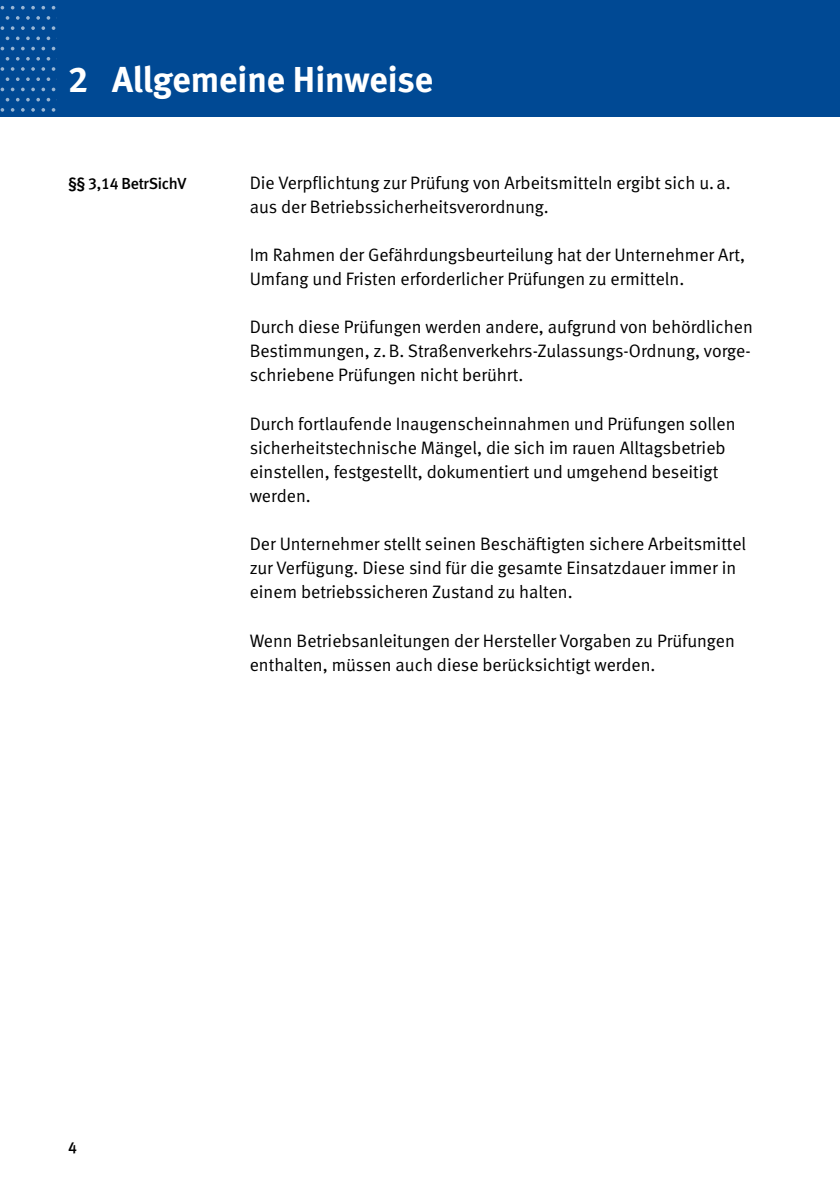
<style>
.page{position:relative;width:840px;height:1191px;background:#fff}
.page>*{position:absolute;margin:0;border:0;box-sizing:border-box;transform-origin:0 0}
.t1{font:700 36px "DGUV Meta";color:#fff}
.t2{font:18px/24.2px "DGUV Meta";color:#000}
.t3{font:500 16px "DGUV Meta";letter-spacing:-.02em;color:#000}
</style>
<div class="page">
<hr style="left:839px;top:0;width:1px;height:116px;background:#004994">
<div style="left:0;top:0;width:839px;height:116px;background:#004994"></div>
<svg style="left:36px;top:98px;width:4px;height:3px"></svg>
<svg style="left:26px;top:98px;width:4px;height:3px"></svg>
<svg style="left:16px;top:98px;width:4px;height:3px"></svg>
<svg style="left:47px;top:77px;width:3px;height:4px"></svg>
<svg style="left:36px;top:77px;width:4px;height:4px"></svg>
<svg style="left:26px;top:77px;width:4px;height:4px"></svg>
<svg style="left:16px;top:77px;width:4px;height:4px"></svg>
<svg style="left:6px;top:77px;width:3px;height:4px"></svg>
<svg style="left:47px;top:57px;width:3px;height:4px"></svg>
<svg style="left:36px;top:57px;width:4px;height:4px"></svg>
<svg style="left:26px;top:57px;width:4px;height:4px"></svg>
<svg style="left:16px;top:57px;width:4px;height:4px"></svg>
<svg style="left:6px;top:57px;width:3px;height:4px"></svg>
<svg style="left:36px;top:37px;width:4px;height:3px"></svg>
<svg style="left:26px;top:37px;width:4px;height:3px"></svg>
<svg style="left:16px;top:37px;width:4px;height:3px"></svg>
<svg style="left:47px;top:16px;width:3px;height:4px"></svg>
<svg style="left:36px;top:16px;width:4px;height:4px"></svg>
<svg style="left:26px;top:16px;width:4px;height:4px"></svg>
<svg style="left:16px;top:16px;width:4px;height:4px"></svg>
<svg style="left:6px;top:16px;width:3px;height:4px"></svg>
<svg style="left:52px;top:108px;width:3px;height:4px"></svg>
<svg style="left:41px;top:108px;width:4px;height:4px"></svg>
<svg style="left:31px;top:108px;width:4px;height:4px"></svg>
<svg style="left:21px;top:108px;width:4px;height:4px"></svg>
<svg style="left:11px;top:108px;width:3px;height:4px"></svg>
<svg style="left:1px;top:108px;width:3px;height:4px"></svg>
<svg style="left:41px;top:88px;width:4px;height:3px"></svg>
<svg style="left:31px;top:88px;width:4px;height:3px"></svg>
<svg style="left:21px;top:88px;width:4px;height:3px"></svg>
<svg style="left:52px;top:67px;width:3px;height:4px"></svg>
<svg style="left:41px;top:67px;width:4px;height:4px"></svg>
<svg style="left:31px;top:67px;width:4px;height:4px"></svg>
<svg style="left:21px;top:67px;width:4px;height:4px"></svg>
<svg style="left:11px;top:67px;width:3px;height:4px"></svg>
<svg style="left:1px;top:67px;width:3px;height:4px"></svg>
<svg style="left:41px;top:47px;width:4px;height:3px"></svg>
<svg style="left:31px;top:47px;width:4px;height:3px"></svg>
<svg style="left:21px;top:47px;width:4px;height:3px"></svg>
<svg style="left:52px;top:26px;width:3px;height:4px"></svg>
<svg style="left:41px;top:26px;width:4px;height:4px"></svg>
<svg style="left:31px;top:26px;width:4px;height:4px"></svg>
<svg style="left:21px;top:26px;width:4px;height:4px"></svg>
<svg style="left:11px;top:26px;width:3px;height:4px"></svg>
<svg style="left:1px;top:26px;width:3px;height:4px"></svg>
<svg style="left:52px;top:6px;width:3px;height:4px"></svg>
<svg style="left:41px;top:6px;width:4px;height:4px"></svg>
<svg style="left:31px;top:6px;width:4px;height:4px"></svg>
<svg style="left:21px;top:6px;width:4px;height:4px"></svg>
<svg style="left:11px;top:6px;width:3px;height:4px"></svg>
<svg style="left:1px;top:6px;width:3px;height:4px"></svg>
<h1 class="t1" style="left:68px;top:58px;width:366px">2 Allgemeine Hinweise</h1>
<p class="t3" style="left:68px;top:174px;width:120px">§§ 3,14 BetrSichV</p>
<p class="t2" style="left:249px;top:171px;width:482px">Die Verpflichtung zur Prüfung von Arbeitsmitteln ergibt sich u.a. aus der Betriebssicherheitsverordnung.</p>
<p class="t2" style="left:249px;top:243px;width:496px">Im Rahmen der Gefährdungsbeurteilung hat der Unternehmer Art,<br>Umfang und Fristen erforderlicher Prüfungen zu ermitteln.</p>
<p class="t2" style="left:249px;top:315px;width:504px">Durch diese Prüfungen werden andere, aufgrund von behördlichen<br>Bestimmungen, z.B. Straßenverkehrs-Zulassungs-Ordnung, vorge&shy;schriebene Prüfungen nicht berührt.</p>
<p class="t2" style="left:249px;top:412px;width:487px">Durch fortlaufende Inaugenscheinnahmen und Prüfungen sollen sicherheitstechnische Mängel, die sich im rauen Alltagsbetrieb einstellen, festgestellt, dokumentiert und umgehend beseitigt werden.</p>
<p class="t2" style="left:249px;top:532px;width:498px">Der Unternehmer stellt seinen Beschäftigten sichere Arbeitsmittel zur Verfügung. Diese sind für die gesamte Einsatzdauer immer in einem betriebssicheren Zustand zu halten.</p>
<p class="t2" style="left:249px;top:628px;width:486px">Wenn Betriebsanleitungen der Hersteller Vorgaben zu Prüfungen enthalten, müssen auch diese berücksichtigt werden.</p>
<p class="t3" style="left:68px;top:1137px;width:10px">4</p>
</div>
